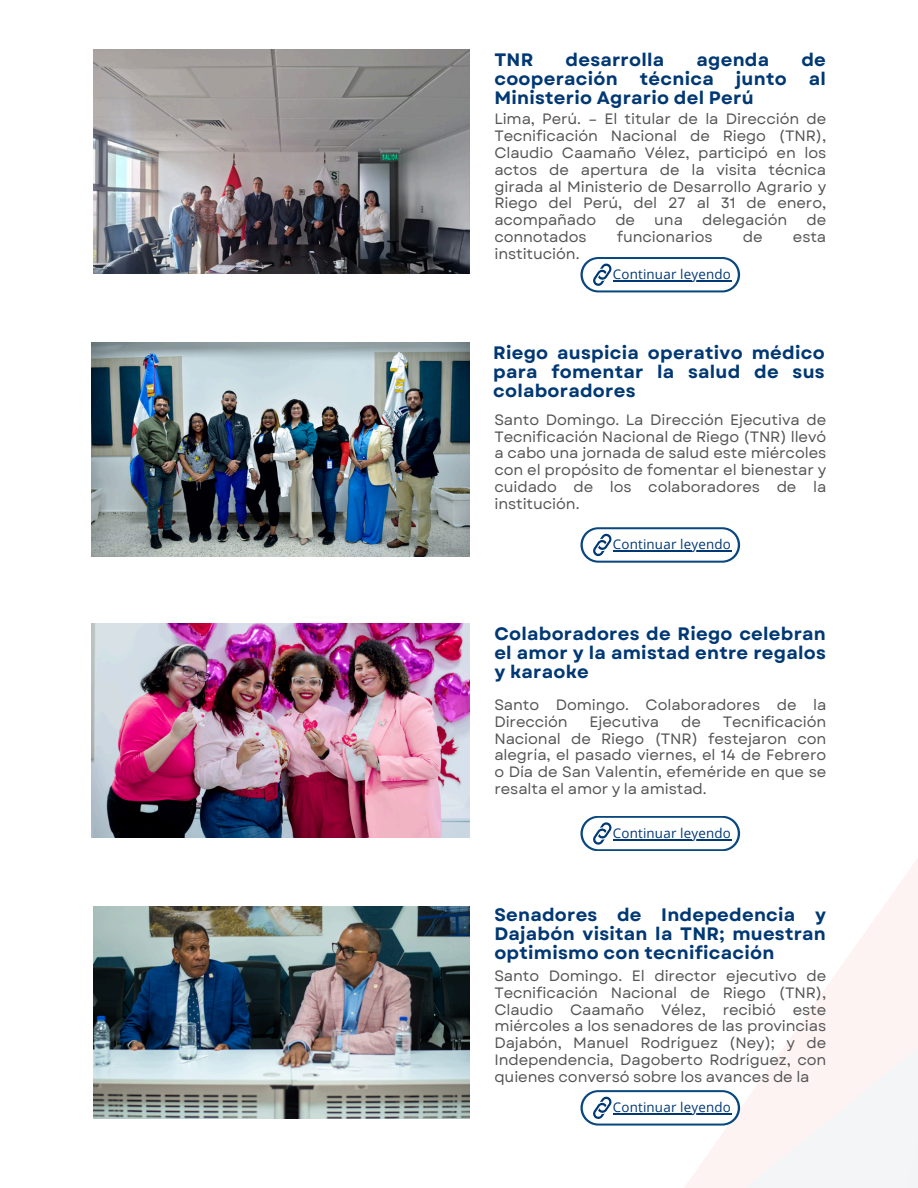
<style>
.page{position:relative;width:918px;height:1188px;background:#fff}
.page>*{position:absolute;margin:0;border:0;box-sizing:border-box;transform-origin:0 0}
.t1{font:700 18px/19.2px "Garet";letter-spacing:.015em;color:#003874;text-align:justify}
.t2{font:15px/16.8px "Garet";letter-spacing:-.005em;color:#545454;text-align:justify}
.t3{font:13.35px "Open Sans";letter-spacing:.015em;color:#003874}
</style>
<div class="page">
<svg style="left:580px;top:257px;width:160px;height:35px"></svg>
<div style="left:583px;top:259px;width:155px;height:31px;background:#fff;border-radius:16px"></div>
<svg style="left:593px;top:264px;width:19px;height:22px"></svg>
<img style="left:93px;top:50px;width:377px;height:224px">
<svg style="left:580px;top:527px;width:160px;height:35px"></svg>
<div style="left:583px;top:529px;width:155px;height:32px;background:#fff;border-radius:16px"></div>
<svg style="left:593px;top:534px;width:19px;height:22px"></svg>
<img style="left:92px;top:343px;width:378px;height:214px">
<svg style="left:600px;top:911px;width:281px;height:277px"></svg>
<svg style="left:881px;top:859px;width:37px;height:329px"></svg>
<svg style="left:580px;top:816px;width:160px;height:35px"></svg>
<div style="left:583px;top:818px;width:155px;height:31px;background:#fff;border-radius:16px"></div>
<svg style="left:593px;top:822px;width:19px;height:23px"></svg>
<img style="left:92px;top:624px;width:378px;height:214px">
<svg style="left:580px;top:1090px;width:160px;height:35px"></svg>
<div style="left:583px;top:1092px;width:155px;height:32px;background:#fff;border-radius:16px"></div>
<svg style="left:593px;top:1097px;width:19px;height:22px"></svg>
<img style="left:93px;top:906px;width:377px;height:213px">
<hr style="left:613px;top:839px;width:118px;height:1px;background:#003874">
<hr style="left:613px;top:1113px;width:118px;height:2px;background:#003874">
<hr style="left:613px;top:280px;width:118px;height:1px;background:#003874">
<hr style="left:613px;top:551px;width:118px;height:1px;background:#003874">
<p class="t1" style="left:494px;top:50px;width:40px">TNR</p>
<p class="t1" style="left:566px;top:50px;width:100px">desarrolla</p>
<p class="t1" style="left:697px;top:50px;width:74px">agenda</p>
<p class="t1" style="left:494px;top:50px;width:333px;text-indent:307px">de cooperación técnica junto al Ministerio Agrario del Perú</p>
<h1 class="t2" style="left:494px;top:110px;width:333px">Lima, Perú. – El titular de la Dirección de Tecnificación Nacional de Riego (TNR), Claudio Caamaño Vélez, participó en los actos de apertura de la visita técnica girada al Ministerio de Desarrollo Agrario y Riego del Perú, del 27 al 31 de enero, acompañado</h1>
<h1 class="t2" style="left:615px;top:212px;width:21px">de</h1>
<h1 class="t2" style="left:654px;top:212px;width:30px">una</h1>
<h1 class="t2" style="left:702px;top:212px;width:87px">delegación</h1>
<h1 class="t2" style="left:806px;top:212px;width:21px">de</h1>
<h1 class="t2" style="left:494px;top:229px;width:94px">connotados</h1>
<h1 class="t2" style="left:617px;top:229px;width:97px">funcionarios</h1>
<h1 class="t2" style="left:743px;top:229px;width:21px">de</h1>
<h1 class="t2" style="left:793px;top:229px;width:35px">esta</h1>
<h1 class="t2" style="left:494px;top:245px;width:87px">institución.</h1>
<h2 class="t3" style="left:613px;top:265px;width:120px">Continuar leyendo</h2>
<p class="t1" style="left:493px;top:343px;width:333px">Riego auspicia operativo médico para fomentar la salud de sus colaboradores</p>
<p class="t2" style="left:494px;top:411px;width:333px">Santo Domingo. La Dirección Ejecutiva de Tecnificación Nacional de Riego (TNR) llevó a cabo una jornada de salud este miércoles con el propósito de fomentar el bienestar y cuidado de los colaboradores de la institución.</p>
<p class="t3" style="left:613px;top:535px;width:120px">Continuar leyendo</p>
<h2 class="t1" style="left:494px;top:624px;width:333px">Colaboradores de Riego celebran el amor y la amistad entre regalos y karaoke</h2>
<p class="t2" style="left:494px;top:696px;width:333px">Santo Domingo. Colaboradores de la<br>Dirección</p>
<p class="t2" style="left:494px;top:713px;width:333px;text-indent:228px">Tecnificación Nacional de Riego (TNR) festejaron con alegría, el pasado viernes, el 14 de Febrero o Día de San Valentín, efeméride en que se resalta el amor y la amistad.</p>
<h1 class="t3" style="left:613px;top:824px;width:120px">Continuar leyendo</h1>
<p class="t2" style="left:590px;top:713px;width:71px">Ejecutiva</p>
<p class="t2" style="left:681px;top:713px;width:21px">de</p>
<p class="t1" style="left:494px;top:905px;width:333px">Senadores de Indepedencia y Dajabón visitan la TNR; muestran optimismo con tecnificación</p>
<p class="t2" style="left:494px;top:967px;width:333px">Santo Domingo. El director ejecutivo de Tecnificación Nacional de Riego (TNR), Claudio Caamaño Vélez, recibió este miércoles a los senadores de las provincias Dajabón, Manuel Rodríguez (Ney); y de Independencia, Dagoberto Rodríguez, con quienes conversó sobre los avances de la</p>
<p class="t3" style="left:613px;top:1098px;width:120px">Continuar leyendo</p>
</div>
